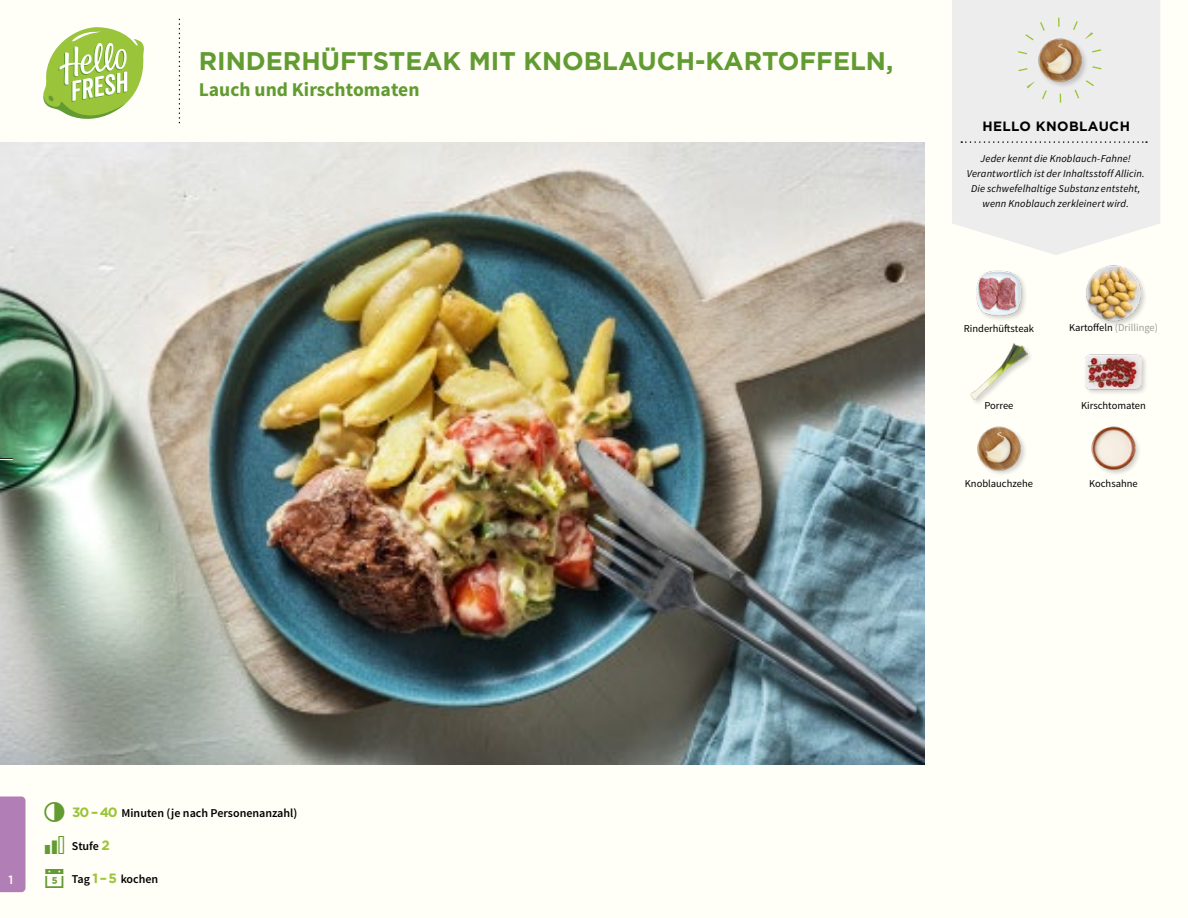
<style>
.page{position:relative;width:1188px;height:918px;background:#fffef7}
.page>*{position:absolute;margin:0;border:0;box-sizing:border-box;transform-origin:0 0}
.t1{font:700 25.5px "Gotham";color:#619b31}
.t2{font:700 19.5px "Source Sans Pro";color:#619b31}
.t3{font:700 13.5px "Gotham";letter-spacing:.03em;color:#000}
.t4{font:600 12px "Source Sans Pro";color:#000}
.t5{font:500 12px "Gotham";color:#fffef7}
.t6{font:italic 10.5px/14.7px "Source Sans Pro";letter-spacing:.015em;color:#000;text-align:center}
.t7{font:10.5px "Source Sans Pro";color:#000}
.t8{font:10.5px "Source Sans Pro";color:#9d9d9c}
.s1{color:#000}
.s2{font-family:"Gotham";font-weight:700;font-size:13.5px;color:#9ac43a}
</style>
<div class="page">
<img style="left:1091px;top:426px;width:48px;height:48px">
<img style="left:977px;top:426px;width:48px;height:48px">
<div style="left:970px;top:343px;width:64px;height:63px;background:#000;opacity:.2"></div>
<img style="left:970px;top:343px;width:57px;height:56px">
<div style="left:1084px;top:352px;width:65px;height:44px;background:#000;opacity:.2"></div>
<img style="left:1085px;top:352px;width:57px;height:44px">
<div style="left:1085px;top:264px;width:63px;height:64px;background:#000;opacity:.2"></div>
<img style="left:1085px;top:264px;width:57px;height:57px">
<img style="left:976px;top:270px;width:49px;height:50px">
<svg style="left:43px;top:27px;width:101px;height:92px"></svg>
<svg style="left:952px;top:0;width:208px;height:255px;background:#eeeeed"></svg>
<svg style="left:961px;top:141px;width:186px;height:2px"></svg>
<img style="left:1031px;top:31px;width:57px;height:58px">
<div style="left:1017px;top:18px;width:85px;height:85px;border:9px dashed #9ac43a;border-radius:50%"></div>
<div style="left:0;top:796px;width:26px;height:96px;background:#b17fb6"></div>
<img style="left:0;top:142px;width:925px;height:623px">
<svg style="left:0;top:458px;width:13px;height:2px"></svg>
<h1 class="t1" style="left:199px;top:44px;width:696px">RINDERHÜFTSTEAK MIT KNOBLAUCH-KARTOFFELN,</h1>
<h2 class="t2" style="left:199px;top:77px;width:222px">Lauch und Kirschtomaten</h2>
<p class="t3" style="left:982px;top:117px;width:149px">HELLO KNOBLAUCH</p>
<p class="t6" style="left:967px;top:152px;width:179px">Jeder kennt die Knoblauch-Fahne!<br>Verantwortlich ist der Inhaltsstoff Allicin.<br>Die schwefelhaltige Substanz entsteht, wenn Knoblauch zerkleinert wird.</p>
<p class="t7" style="left:964px;top:322px;width:72px">Rinderhüftsteak</p>
<p class="t8" style="left:1069px;top:321px;width:90px"><span class="s1">Kartoffeln</span> (Drillinge)</p>
<p class="t7" style="left:984px;top:399px;width:31px">Porree</p>
<p class="t7" style="left:1081px;top:399px;width:66px">Kirschtomaten</p>
<p class="t7" style="left:965px;top:477px;width:70px">Knoblauchzehe</p>
<p class="t7" style="left:1089px;top:477px;width:50px">Kochsahne</p>
<p class="t4" style="left:72px;top:805px;width:227px"><span class="s2">30 –40</span> Minuten (je nach Personenanzahl)</p>
<p class="t4" style="left:72px;top:838px;width:40px">Stufe <span class="s2">2</span></p>
<p class="t5" style="left:9px;top:872px;width:6px">1</p>
<p class="t4" style="left:72px;top:871px;width:88px">Tag <span class="s2">1 –5</span> kochen</p>
</div>
